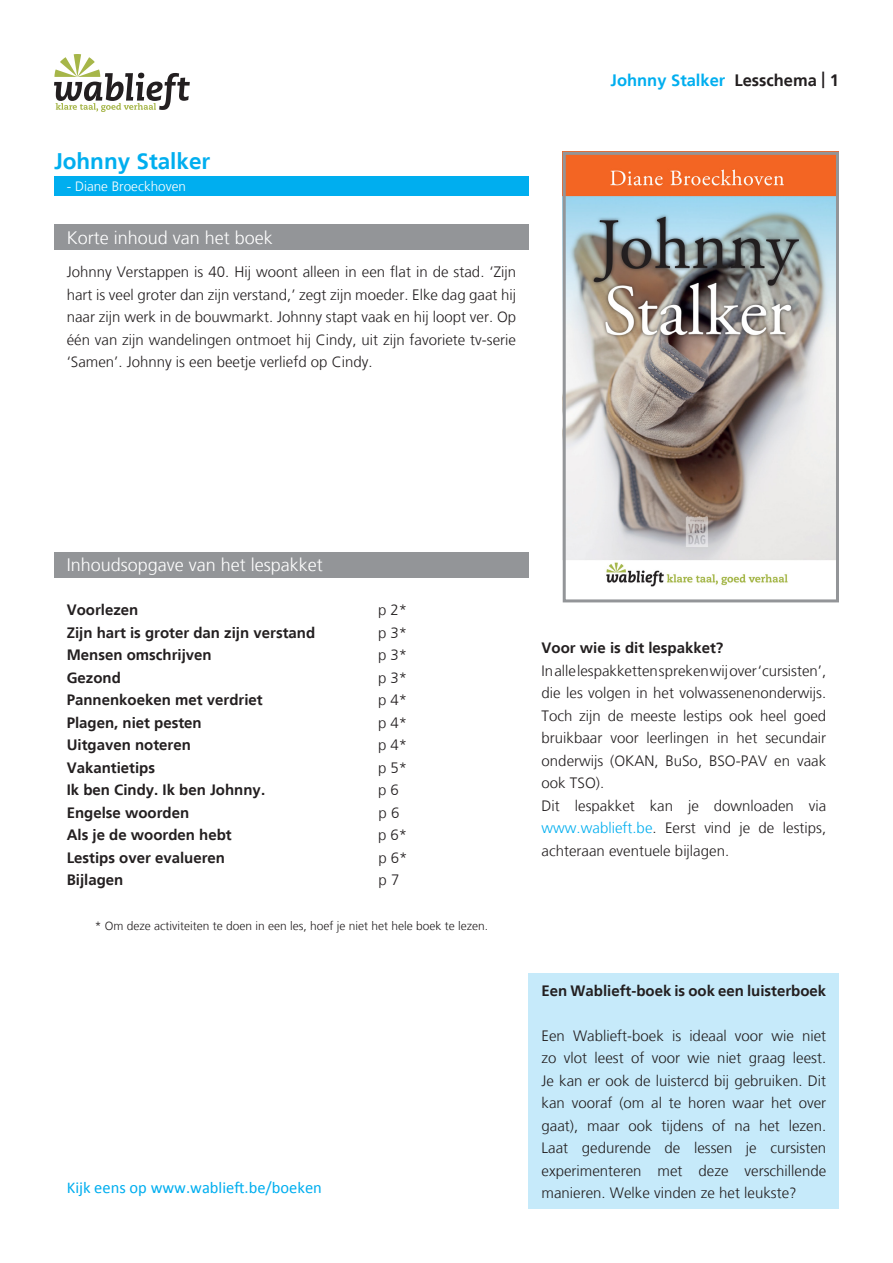
<style>
.page{position:relative;width:893px;height:1263px;background:#fff}
.page>*{position:absolute;margin:0;border:0;box-sizing:border-box;transform-origin:0 0}
.t1{font:700 22.5px "Frutiger LT";color:#00aeef}
.t2{font:300 18px "Frutiger LT";color:#fff}
.gewone_tekst{font:16.5px "Calibri";color:#00aeef}
.t3{font:700 16.5px "Frutiger LT";color:#00aeef}
.gewone_tekst-2{font:300 15px/22.5px "Frutiger LT";color:#231f20;text-align:justify}
.gewone_tekst-3{font:700 15px "Frutiger LT";color:#231f20}
.t4{font:300 13.5px "Frutiger LT";color:#fff}
.gewone_tekst-4{font:300 12px "Frutiger LT";color:#231f20}
.s1{color:#231f20}
.s2{color:#00aeef}
</style>
<div class="page">
<svg style="left:54px;top:54px;width:136px;height:58px"></svg>
<div style="left:54px;top:176px;width:475px;height:20px;background:#00aeef"></div>
<img style="left:567px;top:156px;width:268px;height:431px">
<div style="left:563px;top:152px;width:276px;height:450px;border:3px solid #939598"></div>
<div style="left:54px;top:225px;width:475px;height:25px;background:#939598"></div>
<div style="left:54px;top:552px;width:475px;height:25px;background:#939598"></div>
<div style="left:529px;top:974px;width:310px;height:235px;background:#c6eafa"></div>
<p class="t1" style="left:54px;top:148px;width:158px">Johnny Stalker</p>
<p class="t4" style="left:67px;top:179px;width:121px">- Diane Broeckhoven</p>
<p class="t2" style="left:67px;top:228px;width:208px">Korte inhoud van het boek</p>
<p class="gewone_tekst-2" style="left:67px;top:261px;width:451px">Johnny Verstappen is 40. Hij woont alleen in een flat in de stad. ‘Zijn hart is veel groter dan zijn verstand,’ zegt zijn moeder. Elke dag gaat hij naar zijn werk in de bouwmarkt. Johnny stapt vaak en hij loopt ver. Op één van zijn wandelingen ontmoet hij Cindy, uit zijn favoriete tv-serie ‘Samen’. Johnny is een beetje verliefd op Cindy.</p>
<p class="t3" style="left:611px;top:70px;width:230px">Johnny Stalker <span class="s1">Lesschema | 1</span></p>
<p class="t2" style="left:67px;top:555px;width:258px">Inhoudsopgave van het lespakket</p>
<p class="gewone_tekst-3" style="left:67px;top:601px;width:73px">Voorlezen</p>
<p class="gewone_tekst-2" style="left:378px;top:599px;width:31px">p 2*</p>
<p class="gewone_tekst-3" style="left:67px;top:624px;width:250px">Zijn hart is groter dan zijn verstand</p>
<p class="gewone_tekst-2" style="left:378px;top:621px;width:31px">p 3*</p>
<p class="gewone_tekst-3" style="left:67px;top:646px;width:147px">Mensen omschrijven</p>
<p class="gewone_tekst-2" style="left:378px;top:644px;width:31px">p 3*</p>
<p class="gewone_tekst-3" style="left:67px;top:669px;width:56px">Gezond</p>
<p class="gewone_tekst-2" style="left:378px;top:666px;width:31px">p 3*</p>
<p class="gewone_tekst-3" style="left:67px;top:691px;width:197px">Pannenkoeken met verdriet</p>
<p class="gewone_tekst-2" style="left:378px;top:689px;width:31px">p 4*</p>
<p class="gewone_tekst-3" style="left:67px;top:714px;width:137px">Plagen, niet pesten</p>
<p class="gewone_tekst-2" style="left:378px;top:711px;width:31px">p 4*</p>
<p class="gewone_tekst-3" style="left:67px;top:736px;width:126px">Uitgaven noteren</p>
<p class="gewone_tekst-2" style="left:378px;top:734px;width:31px">p 4*</p>
<p class="gewone_tekst-3" style="left:67px;top:759px;width:90px">Vakantietips</p>
<p class="gewone_tekst-2" style="left:378px;top:756px;width:31px">p 5*</p>
<p class="gewone_tekst-3" style="left:67px;top:781px;width:200px">Ik ben Cindy. Ik ben Johnny.</p>
<p class="gewone_tekst-2" style="left:378px;top:779px;width:22px">p 6</p>
<p class="gewone_tekst-3" style="left:67px;top:804px;width:124px">Engelse woorden</p>
<p class="gewone_tekst-2" style="left:379px;top:801px;width:22px">p 6</p>
<p class="gewone_tekst-3" style="left:67px;top:826px;width:167px">Als je de woorden hebt</p>
<p class="gewone_tekst-2" style="left:378px;top:824px;width:31px">p 6*</p>
<p class="gewone_tekst-3" style="left:67px;top:849px;width:160px">Lestips over evalueren</p>
<p class="gewone_tekst-2" style="left:378px;top:846px;width:31px">p 6*</p>
<p class="gewone_tekst-3" style="left:67px;top:871px;width:58px">Bijlagen</p>
<p class="gewone_tekst-2" style="left:379px;top:869px;width:22px">p 7</p>
<p class="gewone_tekst-4" style="left:95px;top:919px;width:395px">* Om deze activiteiten te doen in een les, hoef je niet het hele boek te lezen.</p>
<p class="gewone_tekst" style="left:67px;top:1177px;width:257px">Kijk eens op www.wablieft.be/boeken</p>
<p class="gewone_tekst-3" style="left:542px;top:639px;width:183px">Voor wie is dit lespakket?</p>
<p class="gewone_tekst-2" style="left:542px;top:660px;width:286px">In alle lespakketten spreken wij over ‘cursisten’, die les volgen in het volwassenenonderwijs.</p>
<p class="gewone_tekst-2" style="left:542px;top:705px;width:286px">Toch zijn de meeste lestips ook heel goed</p>
<p class="gewone_tekst-2" style="left:542px;top:727px;width:286px">bruikbaar voor leerlingen in het secundair</p>
<p class="gewone_tekst-2" style="left:542px;top:750px;width:286px">onderwijs (OKAN, BuSo, BSO-PAV en vaak</p>
<p class="gewone_tekst-2" style="left:542px;top:772px;width:64px">ook TSO).</p>
<p class="gewone_tekst-2" style="left:542px;top:795px;width:286px">Dit lespakket kan je downloaden via <span class="s2">www.wablieft.be</span>. Eerst vind je de lestips, achteraan eventuele bijlagen.</p>
<p class="gewone_tekst-3" style="left:542px;top:982px;width:286px">Een Wablieft-boek is ook een luisterboek</p>
<p class="gewone_tekst-2" style="left:542px;top:1024px;width:286px">Een Wablieft-boek is ideaal voor wie niet zo vlot leest of voor wie niet graag leest.<br>Je kan er ook de luistercd bij gebruiken. Dit kan vooraf (om al te horen waar het over gaat), maar ook tijdens of na het lezen.<br>Laat gedurende de lessen je cursisten experimenteren met deze verschillende manieren. Welke vinden ze het leukste?</p>
</div>
